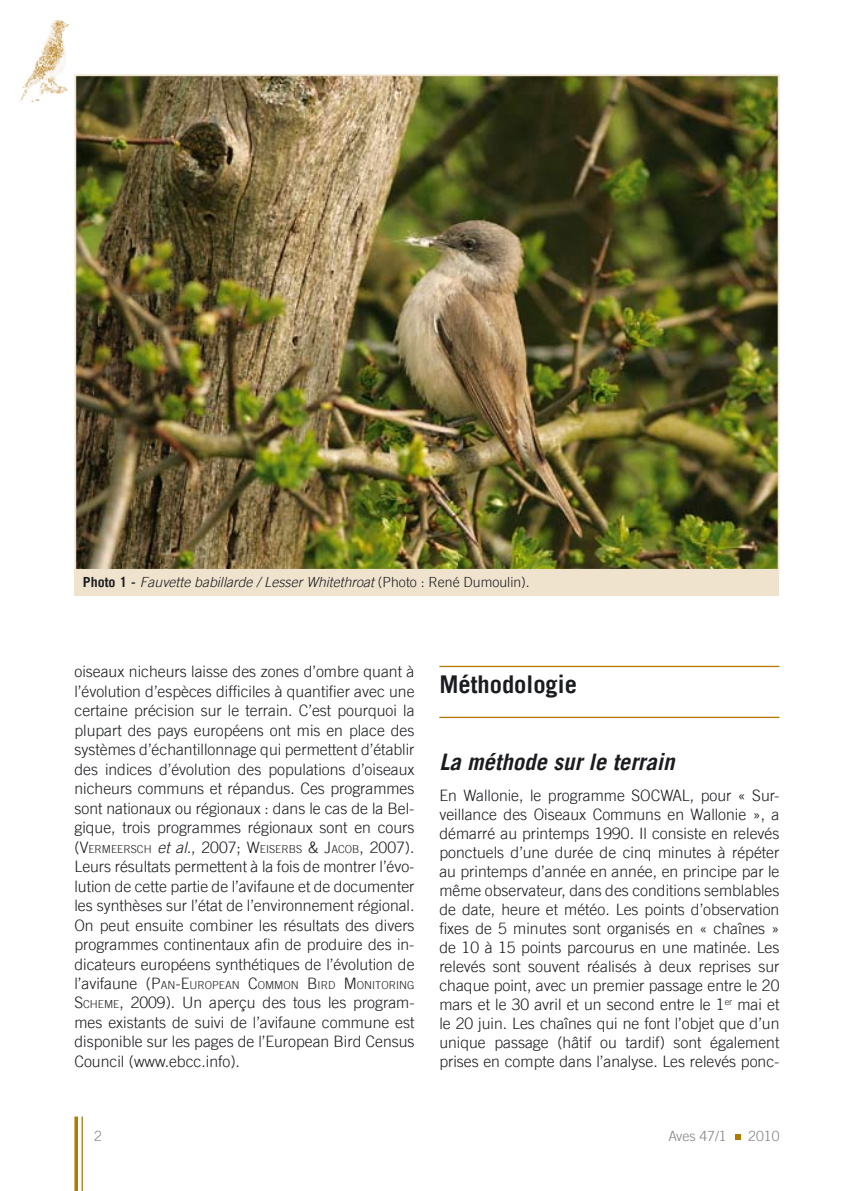
<style>
.page{position:relative;width:844px;height:1191px;background:#fff}
.page>*{position:absolute;margin:0;border:0;box-sizing:border-box;transform-origin:0 0}
.t1{font:700 24.5px "Trade Gothic";color:#1b1c20}
.t2{font:italic 700 22.75px "Trade Gothic";color:#1b1c20}
.t3{font:300 15.75px/19.4px "Trade Gothic";color:#1b1c20;text-align:justify}
.t4{font:italic 300 14px "Trade Gothic";color:#1b1c20}
.t5{font:300 14px "Trade Gothic";color:#818084}
.t6{font:300 11.03px "Trade Gothic";color:#1b1c20}
.s1{font-weight:700;font-style:normal}
.s2{font-style:normal}
.s3{font-size:15.75px}
.s4{font-style:italic;font-size:15.75px}
.s5{font-style:inherit}
.s6{font-size:11.03px}
</style>
<div class="page">
<svg style="left:735px;top:1134px;width:5px;height:5px"></svg>
<svg style="left:74px;top:1116px;width:4px;height:75px"></svg>
<hr style="left:81px;top:1116px;width:2px;height:75px;background:#b37900">
<img style="left:20px;top:20px;width:49px;height:81px">
<hr style="left:439px;top:666px;width:340px;height:1px;background:#b37900">
<hr style="left:439px;top:716px;width:340px;height:2px;background:#b37900">
<div style="left:74px;top:568px;width:705px;height:27px;background:#f0e3ce"></div>
<img style="left:77px;top:77px;width:699px;height:490px">
<div style="left:74px;top:74px;width:705px;height:496px;border:2px solid #f0e3ce"></div>
<p class="t4" style="left:83px;top:574px;width:448px"><span class="s1">Photo 1 -</span> Fauvette babillarde / Lesser Whitethroat <span class="s2">(Photo : René Dumoulin).</span></p>
<p class="t3" style="left:74px;top:661px;width:341px">oiseaux nicheurs laisse des zones d’ombre quant à l’évolution d’espèces difficiles à quantifier avec une certaine précision sur le terrain. C’est pourquoi la plupart des pays européens ont mis en place des systèmes d’échantillonnage qui permettent d’établir des indices d’évolution des populations d’oiseaux nicheurs communs et répandus. Ces programmes sont nationaux ou régionaux : dans le cas de la Bel&shy;gique, trois programmes régionaux sont en cours</p>
<p class="t6" style="left:74px;top:842px;width:341px"><span class="s3">(</span><span class="s3">V</span>ERMEERSCH <span class="s4">et al.</span><span class="s3">, 2007;</span> <span class="s3">W</span>EISERBS <span class="s3">&amp; J</span>ACOB<span class="s3">, 2007).</span></p>
<p class="t3" style="left:74px;top:856px;width:341px">Leurs résultats permettent à la fois de montrer l’évo&shy;lution de cette partie de l’avifaune et de documenter les synthèses sur l’état de l’environnement régional.<br>On peut ensuite combiner les résultats des divers programmes continentaux afin de produire des in&shy;dicateurs européens synthétiques de l’évolution de</p>
<p class="t6" style="left:74px;top:978px;width:341px"><span class="s3">l’avifaune (</span><span class="s3">P</span>AN<span class="s3">-E</span>UROPEAN <span class="s3">C</span>OMMON <span class="s3">B</span> IRD <span class="s3">M</span> ONITORING</p>
<p class="t3" style="left:74px;top:993px;width:341px"><span class="s5">S</span><span class="s6">CHEME</span>, 2009). Un aperçu des tous les program&shy;mes existants de suivi de l’avifaune commune est disponible sur les pages de l’European Bird Census Council (www.ebcc.info).</p>
<h1 class="t1" style="left:439px;top:669px;width:139px">Méthodologie</h1>
<h2 class="t2" style="left:439px;top:747px;width:237px">La méthode sur le terrain</h2>
<p class="t3" style="left:439px;top:785px;width:341px;line-height:18.9px">En Wallonie, le programme SOCWAL, pour « Sur&shy;veillance des Oiseaux Communs en Wallonie », a démarré au printemps 1990. Il consiste en relevés ponctuels d’une durée de cinq minutes à répéter au printemps d’année en année, en principe par le même observateur, dans des conditions semblables de date, heure et météo. Les points d’observation fixes de 5 minutes sont organisés en « chaînes » de 10 à 15 points parcourus en une matinée. Les relevés sont souvent réalisés à deux reprises sur chaque point, avec un premier passage entre le 20 mars et le 30 avril et un second entre le 1<sup>er</sup> mai et le 20 juin. Les chaînes qui ne font l’objet que d’un unique passage (hâtif ou tardif) sont également prises en compte dans l’analyse. Les relevés ponc-</p>
<p class="t5" style="left:94px;top:1128px;width:9px">2</p>
<p class="t5" style="left:668px;top:1128px;width:60px">Aves 47/1</p>
<p class="t5" style="left:748px;top:1128px;width:33px">2010</p>
</div>
